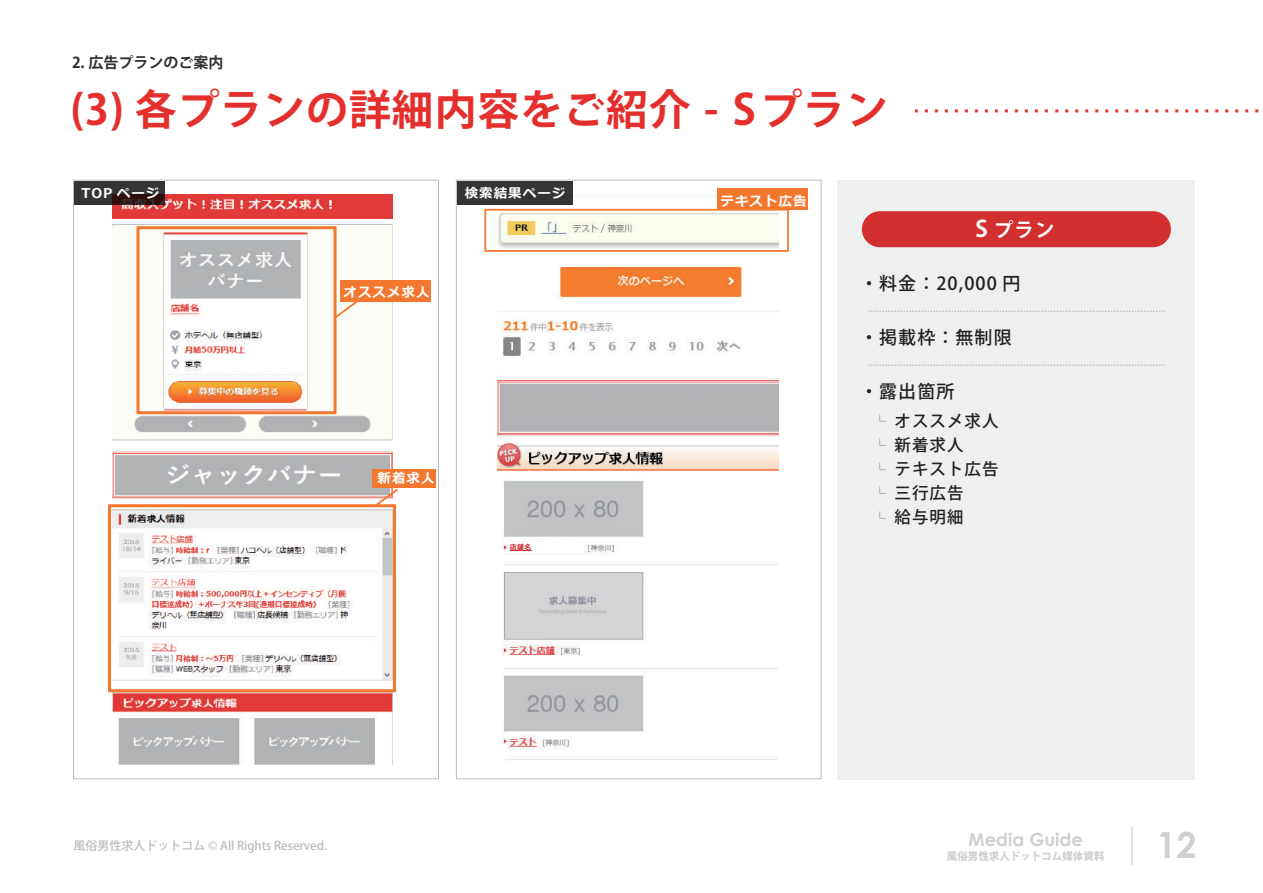
<style>
.page{position:relative;width:1263px;height:893px;background:#fff}
.page>*{position:absolute;margin:0;border:0;box-sizing:border-box;transform-origin:0 0}
.t1{font:37.5px "Hiragino Kaku W1 90 msp RKSJ H";color:#e42f2d}
.t2{font:700 36px "Century Gothic";color:#cfd0d1}
.t3{font:700 19.5px "Koz Go Pr 6 N";color:#fff}
.t4{font:500 18px "Koz Go Pr 6 N";letter-spacing:.06em;color:#231f20}
.t5{font:700 18px "Century Gothic";color:#cfd0d1}
.t6{font:500 16.5px/24px "Koz Go Pr 6 N";letter-spacing:.06em;color:#231f20}
.t7{font:700 15px "Koz Go Pr 6 N";color:#303030}
.t8{font:700 13.5px "Meiryo";letter-spacing:.075em;color:#fff}
.t9{font:500 12px "Koz Go Pr 6 N";color:#bbbcbe}
.t10{font:800 10.5px "Koz Go Pr 6 N";color:#cfd0d1}
.t11{font:700 7.5px "Meiryo";color:#d2302f;scale:.9 1}
.s1{font-family:"Koz Go Pr 6 N";font-weight:700;font-size:42px}
.s2{font-size:22.5px}
</style>
<div class="page">
<hr style="left:1132px;top:826px;width:1px;height:39px;background:#e1e2e2">
<div style="left:838px;top:180px;width:357px;height:599px;background:#eef0f0"></div>
<div style="left:862px;top:211px;width:309px;height:36px;background:#d2302f;border-radius:18px"></div>
<svg style="left:868px;top:310px;width:298px;height:2px"></svg>
<svg style="left:868px;top:364px;width:298px;height:2px"></svg>
<svg style="left:879px;top:414px;width:7px;height:8px"></svg>
<svg style="left:879px;top:438px;width:7px;height:8px"></svg>
<svg style="left:879px;top:463px;width:7px;height:7px"></svg>
<svg style="left:879px;top:486px;width:7px;height:8px"></svg>
<svg style="left:879px;top:511px;width:7px;height:8px"></svg>
<svg style="left:456px;top:180px;width:366px;height:599px"></svg>
<img style="left:498px;top:195px;width:280px;height:568px">
<svg style="left:73px;top:180px;width:366px;height:599px"></svg>
<div style="left:509px;top:542px;width:75px;height:11px;background:#fff"></div>
<svg style="left:510px;top:550px;width:22px;height:1px"></svg>
<div style="left:136px;top:226px;width:200px;height:188px;border:3px solid #f3772f"></div>
<svg style="left:332px;top:299px;width:28px;height:21px"></svg>
<div style="left:340px;top:281px;width:91px;height:21px;background:#f3772f"></div>
<div style="left:484px;top:209px;width:305px;height:43px;border:2px solid #f3772f"></div>
<div style="left:718px;top:189px;width:90px;height:21px;background:#f3772f"></div>
<svg style="left:74px;top:181px;width:91px;height:23px;background:#332c2c"></svg>
<div style="left:457px;top:181px;width:116px;height:23px;background:#353535"></div>
<div style="left:108px;top:504px;width:288px;height:188px;border:3px solid #f3772f"></div>
<svg style="left:373px;top:487px;width:27px;height:21px"></svg>
<div style="left:373px;top:469px;width:63px;height:18px;background:#f3772f"></div>
<div style="left:555px;top:395px;width:197px;height:26px;background:#b1b3b5"></div>
<p class="t7" style="left:72px;top:54px;width:153px">2. 広告プランのご案内</p>
<p class="t1" style="left:70px;top:80px;width:1191px"><span class="s1">(3) 各プランの詳細内容をご紹介 - Sプラン</span> ...................................</p>
<p class="t8" style="left:81px;top:183px;width:79px">TOP ページ</p>
<p class="t8" style="left:465px;top:183px;width:102px">検索結果ページ</p>
<p class="t8" style="left:343px;top:283px;width:88px">オススメ求人</p>
<p class="t8" style="left:377px;top:469px;width:59px">新着求人</p>
<p class="t11" style="left:510px;top:542px;width:25px">店舗名</p>
<p class="t9" style="left:73px;top:838px;width:255px">風俗男性求人ドットコム © All Rights Reserved.</p>
<p class="t8" style="left:721px;top:191px;width:88px">テキスト広告</p>
<p class="t3" style="left:975px;top:219px;width:81px"><span class="s2">S</span> プラン</p>
<p class="t4" style="left:860px;top:273px;width:162px">・料金：20,000 円</p>
<p class="t4" style="left:860px;top:327px;width:153px">・掲載枠：無制限</p>
<p class="t4" style="left:860px;top:381px;width:96px">・露出箇所</p>
<p class="t6" style="left:895px;top:409px;width:105px">オススメ求人新着求人<br>テキスト広告三行広告<br>給与明細</p>
<p class="t5" style="left:968px;top:825px;width:116px">Media Guide</p>
<p class="t2" style="left:1156px;top:818px;width:42px">12</p>
<p class="t10" style="left:947px;top:850px;width:159px">風俗男性求人ドットコム媒体資料</p>
</div>
